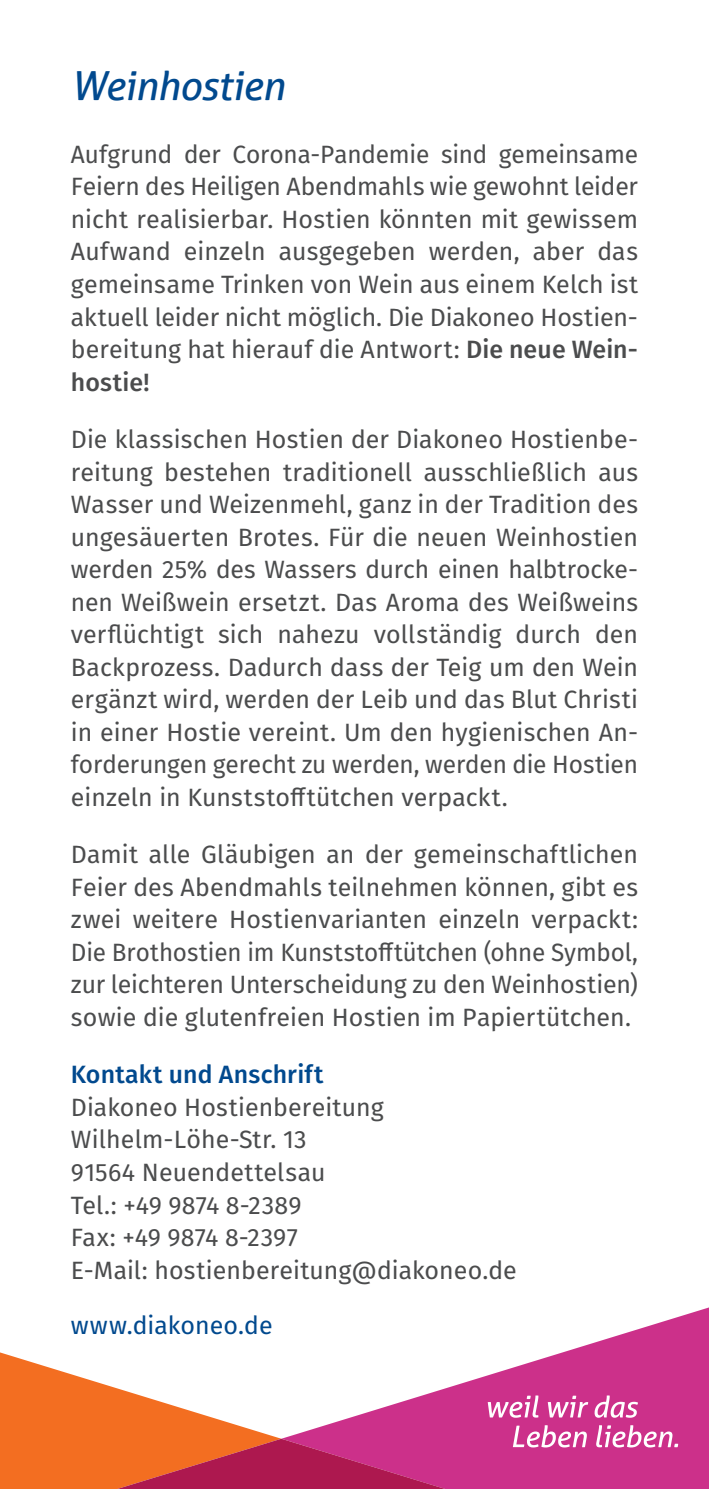
<style>
.page{position:relative;width:709px;height:1489px;background:#fff}
.page>*{position:absolute;margin:0;border:0;box-sizing:border-box;transform-origin:0 0}
.t1{font:italic 40px "Aller";letter-spacing:-.015em;color:#01498e}
.t2{font:25px/32.5px "Fira Sans";letter-spacing:.005em;color:#4b4c4d;text-align:justify}
.t3{font:500 25px "Fira Sans";letter-spacing:.01em;color:#01498e}
.t4{font:25px "Fira Sans";letter-spacing:.005em;color:#01498e}
.s1{font-weight:500}
</style>
<div class="page">
<svg style="left:445px;top:1307px;width:264px;height:181px;fill:#cc308a"></svg>
<svg style="left:0;top:1352px;width:445px;height:136px"></svg>
<svg style="left:513px;top:1424px;width:165px;height:23px"></svg>
<svg style="left:488px;top:1395px;width:150px;height:22px"></svg>
<h1 class="t1" style="left:71px;top:62px;width:215px">Weinhostien</h1>
<p class="t2" style="left:71px;top:137px;width:568px">Aufgrund der Corona-Pandemie sind gemeinsame Feiern des Heiligen Abendmahls wie gewohnt leider nicht realisierbar. Hostien könnten mit gewissem Aufwand einzeln ausgegeben werden, aber das gemeinsame Trinken von Wein aus einem Kelch ist aktuell leider nicht möglich. Die Diakoneo Hostien&shy;bereitung hat hierauf die Antwort: <span class="s1">Die neue Wein&shy;hostie!</span></p>
<p class="t2" style="left:71px;top:422px;width:568px">Die klassischen Hostien der Diakoneo Hostienbe&shy;reitung bestehen traditionell ausschließlich aus Wasser und Weizenmehl, ganz in der Tradition des ungesäuerten Brotes. Für die neuen Weinhostien werden 25% des Wassers durch einen halbtrocke&shy;nen Weißwein ersetzt. Das Aroma des Weißweins verflüchtigt sich nahezu vollständig durch den Backprozess. Dadurch dass der Teig um den Wein ergänzt wird, werden der Leib und das Blut Christi in einer Hostie vereint. Um den hygienischen An&shy;forderungen gerecht zu werden, werden die Hostien einzeln in Kunststofftütchen verpackt.</p>
<p class="t2" style="left:71px;top:837px;width:568px">Damit alle Gläubigen an der gemeinschaftlichen Feier des Abendmahls teilnehmen können, gibt es zwei weitere Hostienvarianten einzeln verpackt:<br>Die Brothostien im Kunststofftütchen (ohne Symbol, zur leichteren Unterscheidung zu den Weinhostien) sowie die glutenfreien Hostien im Papiertütchen.</p>
<p class="t3" style="left:71px;top:1054px;width:254px">Kontakt und Anschrift</p>
<p class="t2" style="left:71px;top:1090px;width:447px;text-align:left">Diakoneo Hostienbereitung<br>Wilhelm-Löhe-Str. 13<br>91564 Neuendettelsau<br>Tel.: +49 9874 8-2389<br>Fax: +49 9874 8-2397<br>E-Mail: hostienbereitung@diakoneo.de</p>
<p class="t4" style="left:71px;top:1305px;width:203px">www.diakoneo.de</p>
</div>
